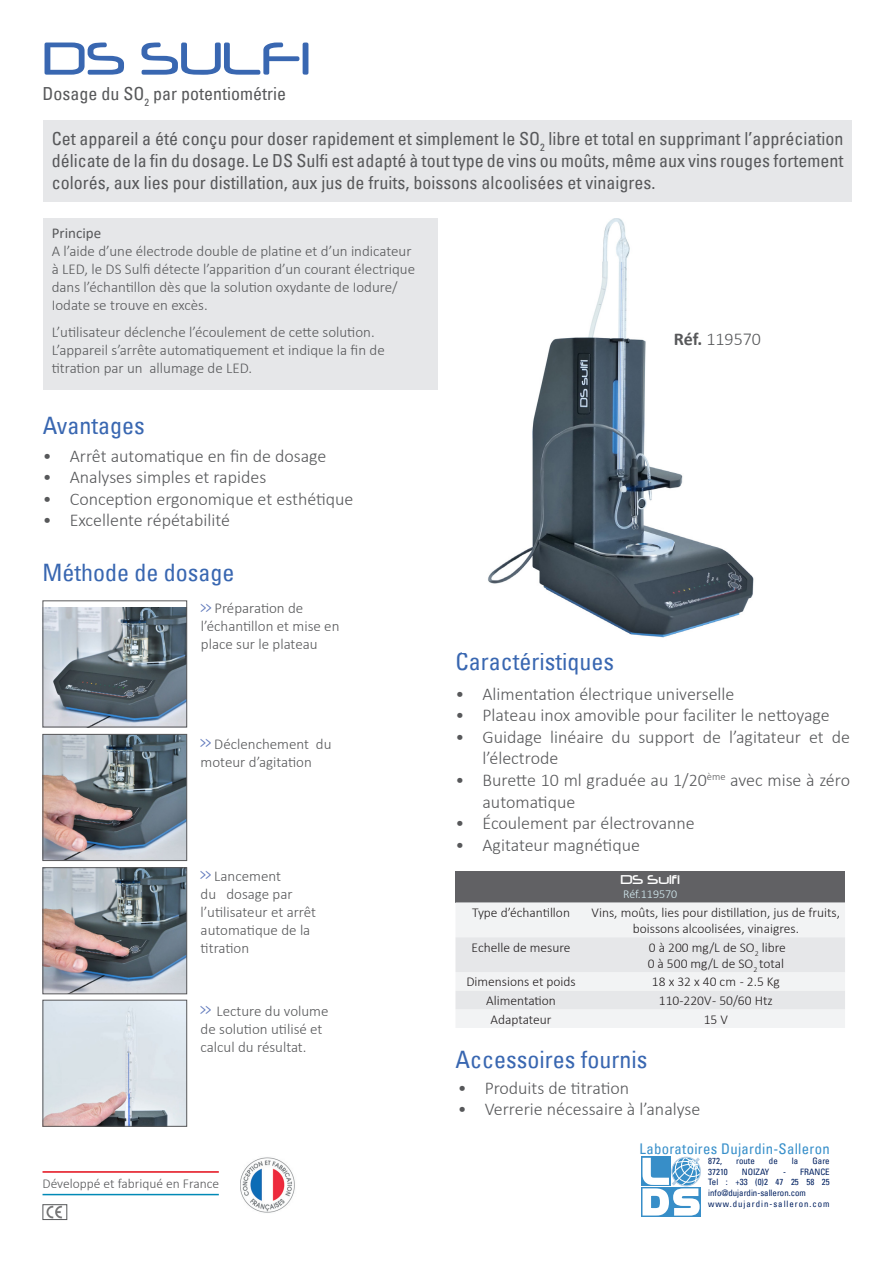
<style>
.page{position:relative;width:893px;height:1263px;background:#fff}
.page>*{position:absolute;margin:0;border:0;box-sizing:border-box;transform-origin:0 0}
.t1{font:54px "Neuropol";color:#3967b1}
.t2{font:condensed 24px "Univers LT";color:#3967b1}
.t3{font:300 18px/21.6px "Calibri";color:#57585a}
.t4{font:condensed 18px/21.6px "Univers LT";color:#57585a;text-align:justify}
.t5{font:300 15px/18px "Calibri";color:#57585a}
.t6{font:15px "Calibri";color:#57585a}
.t7{font:15px "Neuropol";color:#fff}
.t8{font:condensed 14.7px "Univers LT";letter-spacing:.02em;color:#378fca}
.t9{font:300 13.5px/16.2px "Calibri";color:#231f20;text-align:center}
.t10{font:300 13.5px "Calibri";color:#57585a}
.t11{font:300 12px "Calibri";color:#d7eff5}
.t12{font:condensed 8.85px/10.6px "Univers LT";color:#002060}
.s1{font-family:"Neuropol";font-weight:400;font-size:21px;color:#627bbd}
.s2{font-weight:700}
</style>
<div class="page">
<div style="left:43px;top:218px;width:395px;height:172px;background:#e6e7e9"></div>
<div style="left:455px;top:871px;width:390px;height:31px;background:#616164"></div>
<div style="left:455px;top:902px;width:390px;height:126px;background:#f2f3f4"></div>
<svg style="left:455px;top:937px;width:390px;height:72px"></svg>
<img style="left:45px;top:869px;width:140px;height:123px">
<div style="left:43px;top:867px;width:144px;height:127px;border:1px solid #58585a"></div>
<img style="left:45px;top:608px;width:140px;height:117px">
<div style="left:43px;top:600px;width:144px;height:127px;border:1px solid #58585a"></div>
<img style="left:45px;top:736px;width:140px;height:123px">
<div style="left:43px;top:734px;width:144px;height:127px;border:1px solid #58585a"></div>
<img style="left:45px;top:1002px;width:140px;height:123px">
<div style="left:43px;top:1000px;width:144px;height:127px;border:1px solid #58585a"></div>
<svg style="left:641px;top:1156px;width:60px;height:61px"></svg>
<img style="left:488px;top:218px;width:266px;height:420px">
<div style="left:43px;top:120px;width:809px;height:81px;background:#e6e7e9"></div>
<hr style="left:43px;top:1194px;width:176px;height:1px;background:#0089b6">
<hr style="left:43px;top:1171px;width:176px;height:2px;background:#e30b17">
<img style="left:240px;top:1157px;width:55px;height:56px">
<img style="left:46px;top:1206px;width:17px;height:12px">
<div style="left:43px;top:1204px;width:24px;height:16px;border:1px solid #57585a"></div>
<p class="t1" style="left:43px;top:30px;width:270px">DS SULFI</p>
<p class="t4" style="left:43px;top:83px;width:245px">Dosage du SO<sub>2</sub> par potentiométrie</p>
<p class="t4" style="left:52px;top:128px;width:793px">Cet appareil a été conçu pour doser rapidement et simplement le SO<sub>2</sub> libre et total en supprimant l’appréciation délicate de la fin du dosage. Le DS Sulfi est adapté à tout type de vins ou moûts, même aux vins rouges fortement colorés, aux lies pour distillation, aux jus de fruits, boissons alcoolisées et vinaigres.</p>
<p class="t6" style="left:52px;top:223px;width:51px">Principe</p>
<p class="t5" style="left:52px;top:242px;width:365px">A l’aide d’une électrode double de platine et d’un indicateur à LED, le DS Sulfi détecte l’apparition d’un courant électrique dans l’échantillon dès que la solution oxydante de Iodure/ Iodate se trouve en excès.</p>
<p class="t5" style="left:52px;top:322px;width:335px">L’utilisateur déclenche l’écoulement de cette solution.<br>L’appareil s’arrête automatiquement et indique la fin de titration par un allumage de LED.</p>
<p class="t2" style="left:43px;top:410px;width:104px">Avantages</p>
<p class="t3" style="left:43px;top:445px;width:285px">• Arrêt automatique en fin de dosage</p>
<p class="t3" style="left:43px;top:466px;width:225px">• Analyses simples et rapides</p>
<p class="t3" style="left:43px;top:488px;width:312px">• Conception ergonomique et esthétique</p>
<p class="t3" style="left:43px;top:509px;width:189px">• Excellente répétabilité</p>
<p class="t2" style="left:43px;top:557px;width:193px">Méthode de dosage</p>
<p class="t5" style="left:201px;top:599px;width:140px"><span class="s1">&gt;&gt;</span> Préparation de l’échantillon et mise en place sur le plateau</p>
<p class="t5" style="left:201px;top:735px;width:132px"><span class="s1">&gt;&gt;</span> Déclenchement du moteur d’agitation</p>
<p class="t3" style="left:674px;top:328px;width:89px"><span class="s2">Réf.</span> 119570</p>
<p class="t2" style="left:455px;top:646px;width:160px">Caractéristiques</p>
<p class="t3" style="left:455px;top:683px;width:280px">• Alimentation électrique universelle</p>
<p class="t3" style="left:455px;top:704px;width:376px">• Plateau inox amovible pour faciliter le nettoyage</p>
<p class="t3" style="left:482px;top:726px;width:369px;text-indent:-27px">• Guidage linéaire du support de l’agitateur et de l’électrode</p>
<p class="t3" style="left:482px;top:769px;width:369px;text-indent:-27px">• Burette 10 ml graduée au 1/20<sup>ème</sup> avec mise à zéro automatique</p>
<p class="t3" style="left:455px;top:812px;width:241px">• Écoulement par électrovanne</p>
<p class="t3" style="left:455px;top:834px;width:186px">• Agitateur magnétique</p>
<p class="t5" style="left:201px;top:867px;width:117px"><span class="s1">&gt;&gt;</span> Lancement<br>du dosage par l’utilisateur et arrêt automatique de la titration</p>
<p class="t7" style="left:620px;top:871px;width:61px">DS Sulfi</p>
<p class="t11" style="left:623px;top:887px;width:56px">Réf.119570</p>
<p class="t9" style="left:472px;top:904px;width:99px">Type d’échantillon</p>
<p class="t9" style="left:592px;top:904px;width:250px">Vins, moûts, lies pour distillation, jus de fruits, boissons alcoolisées, vinaigres.</p>
<p class="t9" style="left:472px;top:939px;width:100px">Echelle de mesure</p>
<p class="t9" style="left:649px;top:939px;width:138px">0 à 200 mg/L de SO<sub>2</sub> libre</p>
<p class="t9" style="left:648px;top:955px;width:138px">0 à 500 mg/L de SO<sub>2</sub> total</p>
<p class="t9" style="left:466px;top:974px;width:111px">Dimensions et poids</p>
<p class="t9" style="left:652px;top:974px;width:129px">18 x 32 x 40 cm - 2.5 Kg</p>
<p class="t9" style="left:486px;top:992px;width:71px">Alimentation</p>
<p class="t9" style="left:659px;top:992px;width:115px">110-220V - 50/60 Htz</p>
<p class="t9" style="left:491px;top:1011px;width:63px">Adaptateur</p>
<p class="t9" style="left:704px;top:1011px;width:26px">15 V</p>
<p class="t5" style="left:201px;top:1002px;width:129px"><span class="s1">&gt;&gt;</span> Lecture du volume de solution utilisé et calcul du résultat.</p>
<p class="t2" style="left:455px;top:1044px;width:193px">Accessoires fournis</p>
<p class="t10" style="left:43px;top:1175px;width:178px">Développé et fabriqué en France</p>
<p class="t3" style="left:458px;top:1076px;width:173px">• Produits de titration</p>
<p class="t3" style="left:458px;top:1098px;width:244px">• Verrerie nécessaire à l’analyse</p>
<p class="t8" style="left:640px;top:1139px;width:192px">Laboratoires Dujardin-Salleron</p>
<p class="t12" style="left:708px;top:1156px;width:15px">872,</p>
<p class="t12" style="left:736px;top:1156px;width:20px">route</p>
<p class="t12" style="left:769px;top:1156px;width:10px">de</p>
<p class="t12" style="left:792px;top:1156px;width:8px">la</p>
<p class="t12" style="left:812px;top:1156px;width:19px">Gare</p>
<p class="t12" style="left:708px;top:1166px;width:21px">37210</p>
<p class="t12" style="left:742px;top:1166px;width:29px">NOIZAY</p>
<p class="t12" style="left:708px;top:1166px;width:123px;text-indent:75px">- FRANCE<br>Tel : +33 (0)2 47 25 58 25 info@dujardin-salleron.com www.dujardin-salleron.com</p>
</div>
